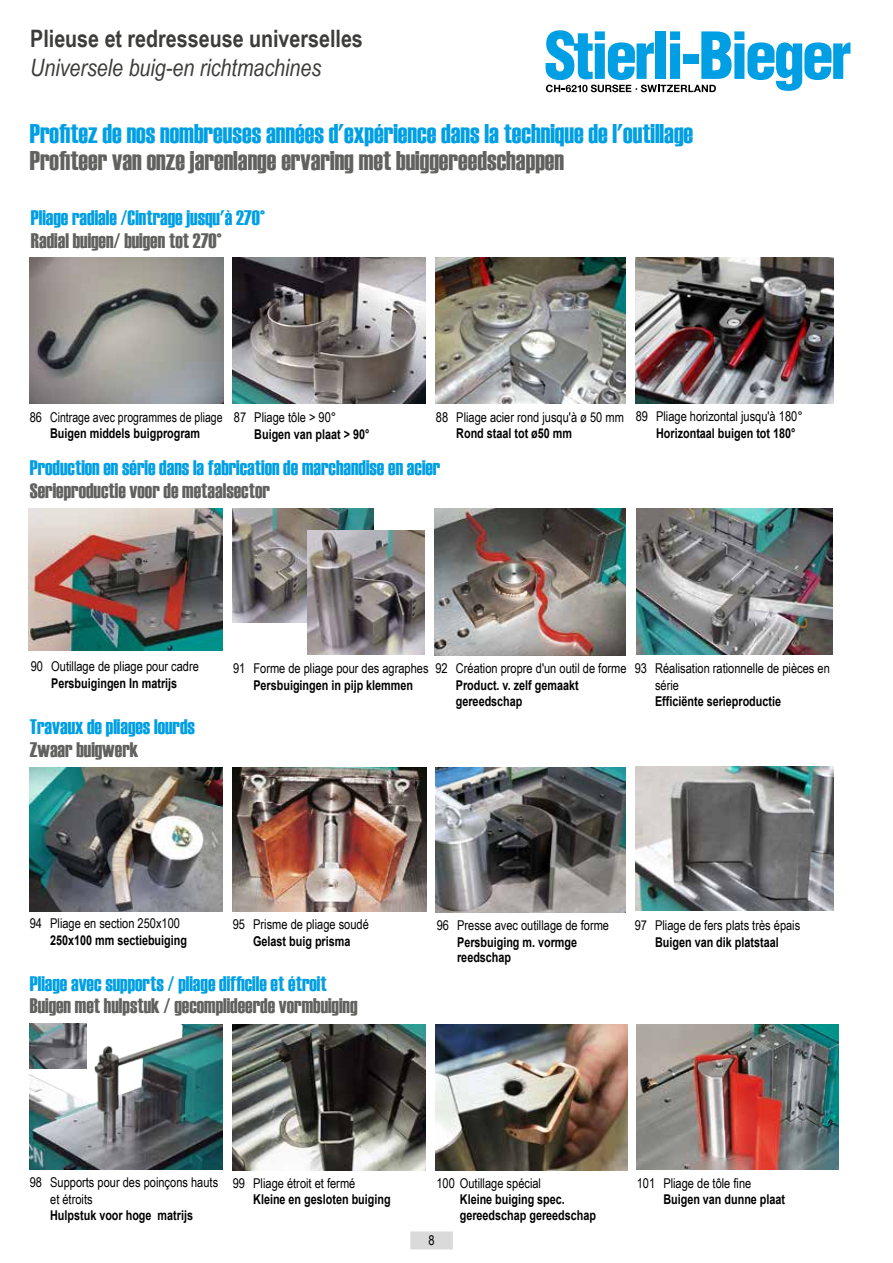
<style>
.page{position:relative;width:893px;height:1263px;background:#fff}
.page>*{position:absolute;margin:0;border:0;box-sizing:border-box;transform-origin:0 0}
.t1{font:27px "Haettenschweiler";color:#009fe3}
.t2{font:27px "Haettenschweiler";color:#616160}
.t3{font:700 24px "Arial Narrow";color:#3c3c3b}
.t4{font:italic 24px "Arial Narrow";color:#3c3c3b}
.t5{font:21px "Haettenschweiler";color:#009fe3}
.t6{font:21px "Haettenschweiler";color:#616160}
.t7{font:13.5px/16.5px "Arial Narrow";color:#000}
.t8{font:700 13.5px/15.8px "Arial";color:#000;scale:.8 1}
</style>
<div class="page">
<div style="left:410px;top:1231px;width:43px;height:18px;background:#dadada"></div>
<svg style="left:546px;top:30px;width:304px;height:62px"></svg>
<img style="left:636px;top:508px;width:197px;height:147px">
<img style="left:232px;top:1024px;width:194px;height:146px">
<img style="left:233px;top:767px;width:193px;height:145px">
<img style="left:233px;top:509px;width:141px;height:113px">
<img style="left:307px;top:531px;width:117px;height:124px">
<img style="left:30px;top:767px;width:193px;height:145px">
<img style="left:30px;top:258px;width:194px;height:146px">
<img style="left:436px;top:258px;width:189px;height:146px">
<img style="left:233px;top:258px;width:193px;height:146px">
<img style="left:435px;top:509px;width:191px;height:147px">
<img style="left:435px;top:767px;width:191px;height:145px">
<img style="left:635px;top:258px;width:198px;height:146px">
<img style="left:30px;top:1024px;width:192px;height:146px">
<img style="left:637px;top:1024px;width:202px;height:146px">
<img style="left:436px;top:1025px;width:191px;height:145px">
<img style="left:29px;top:509px;width:193px;height:142px">
<img style="left:636px;top:766px;width:197px;height:145px">
<h2 class="t3" style="left:30px;top:21px;width:334px">Plieuse et redresseuse universelles</h2>
<h2 class="t4" style="left:30px;top:51px;width:292px">Universele buig-en richtmachines</h2>
<h1 class="t1" style="left:30px;top:116px;width:665px">Profitez de nos nombreuses années d'expérience dans la technique de l'outillage</h1>
<h1 class="t2" style="left:30px;top:143px;width:536px">Profiteer van onze jarenlange ervaring met buiggereedschappen</h1>
<h3 class="t5" style="left:31px;top:204px;width:236px">Pliage radiale /Cintrage jusqu'à 270°</h3>
<h3 class="t6" style="left:31px;top:226px;width:192px">Radial buigen/ buigen tot 270°</h3>
<p class="t7" style="left:30px;top:408px;width:194px">86 Cintrage avec programmes de pliage</p>
<p class="t8" style="left:50px;top:426px;width:189px">Buigen middels buigprogram</p>
<p class="t7" style="left:234px;top:409px;width:104px">87 Pliage tôle &gt; 90°</p>
<p class="t8" style="left:254px;top:427px;width:145px">Buigen van plaat &gt; 90°</p>
<p class="t7" style="left:436px;top:408px;width:190px">88 Pliage acier rond jusqu'à ø 50 mm</p>
<p class="t8" style="left:456px;top:426px;width:146px">Rond staal tot ø50 mm</p>
<p class="t7" style="left:636px;top:407px;width:169px">89 Pliage horizontal jusqu'à 180°</p>
<p class="t8" style="left:656px;top:425px;width:176px">Horizontaal buigen tot 180°</p>
<h3 class="t5" style="left:30px;top:453px;width:412px">Production en série dans la fabrication de marchandise en acier</h3>
<h3 class="t6" style="left:30px;top:476px;width:242px">Serieproductie voor de metaalsector</h3>
<p class="t7" style="left:31px;top:658px;width:170px">90 Outillage de pliage pour cadre</p>
<p class="t8" style="left:51px;top:676px;width:159px">Persbuigingen In matrijs</p>
<h3 class="t5" style="left:30px;top:713px;width:167px">Travaux de pliages lourds</h3>
<h3 class="t6" style="left:30px;top:735px;width:110px">Zwaar buigwerk</h3>
<p class="t7" style="left:435px;top:660px;width:193px">92 Création propre d'un outil de forme</p>
<p class="t8" style="left:456px;top:677px;width:155px;line-height:16.5px">Product. v. zelf gemaakt gereedschap</p>
<p class="t7" style="left:233px;top:660px;width:197px">91 Forme de pliage pour des agraphes</p>
<p class="t8" style="left:253px;top:678px;width:201px">Persbuigingen in pijp klemmen</p>
<p class="t7" style="left:655px;top:660px;width:176px;text-indent:-20px">93 Réalisation rationnelle de pièces en série</p>
<p class="t8" style="left:655px;top:694px;width:159px">Efficiënte serieproductie</p>
<p class="t7" style="left:30px;top:915px;width:152px">94 Pliage en section 250x100</p>
<p class="t8" style="left:50px;top:933px;width:173px">250x100 mm sectiebuiging</p>
<p class="t7" style="left:233px;top:916px;width:138px">95 Prisme de pliage soudé</p>
<p class="t8" style="left:253px;top:934px;width:123px">Gelast buig prisma</p>
<h3 class="t5" style="left:30px;top:969px;width:298px">Pliage avec supports / pliage difficile et étroit</h3>
<h3 class="t6" style="left:30px;top:991px;width:329px">Buigen met hulpstuk / gecomplideerde vormbuiging</h3>
<p class="t7" style="left:437px;top:917px;width:174px">96 Presse avec outillage de forme</p>
<p class="t8" style="left:457px;top:934px;width:152px">Persbuiging m. vormge reedschap</p>
<p class="t7" style="left:635px;top:917px;width:167px">97 Pliage de fers plats très épais</p>
<p class="t8" style="left:655px;top:934px;width:156px">Buigen van dik platstaal</p>
<p class="t7" style="left:50px;top:1173px;width:170px;text-indent:-20px">98 Supports pour des poinçons hauts et étroits</p>
<p class="t8" style="left:50px;top:1208px;width:180px">Hulpstuk voor hoge matrijs</p>
<p class="t7" style="left:233px;top:1174px;width:124px">99 Pliage étroit et fermé</p>
<p class="t8" style="left:253px;top:1192px;width:173px">Kleine en gesloten buiging</p>
<p class="t7" style="left:436px;top:1174px;width:106px">100 Outillage spécial</p>
<p class="t8" style="left:460px;top:1191px;width:172px">Kleine buiging spec. gereedschap gereedschap</p>
<p class="t7" style="left:428px;top:1232px;width:8px">8</p>
<p class="t7" style="left:637px;top:1174px;width:116px">101 Pliage de tôle fine</p>
<p class="t8" style="left:663px;top:1192px;width:154px">Buigen van dunne plaat</p>
</div>
